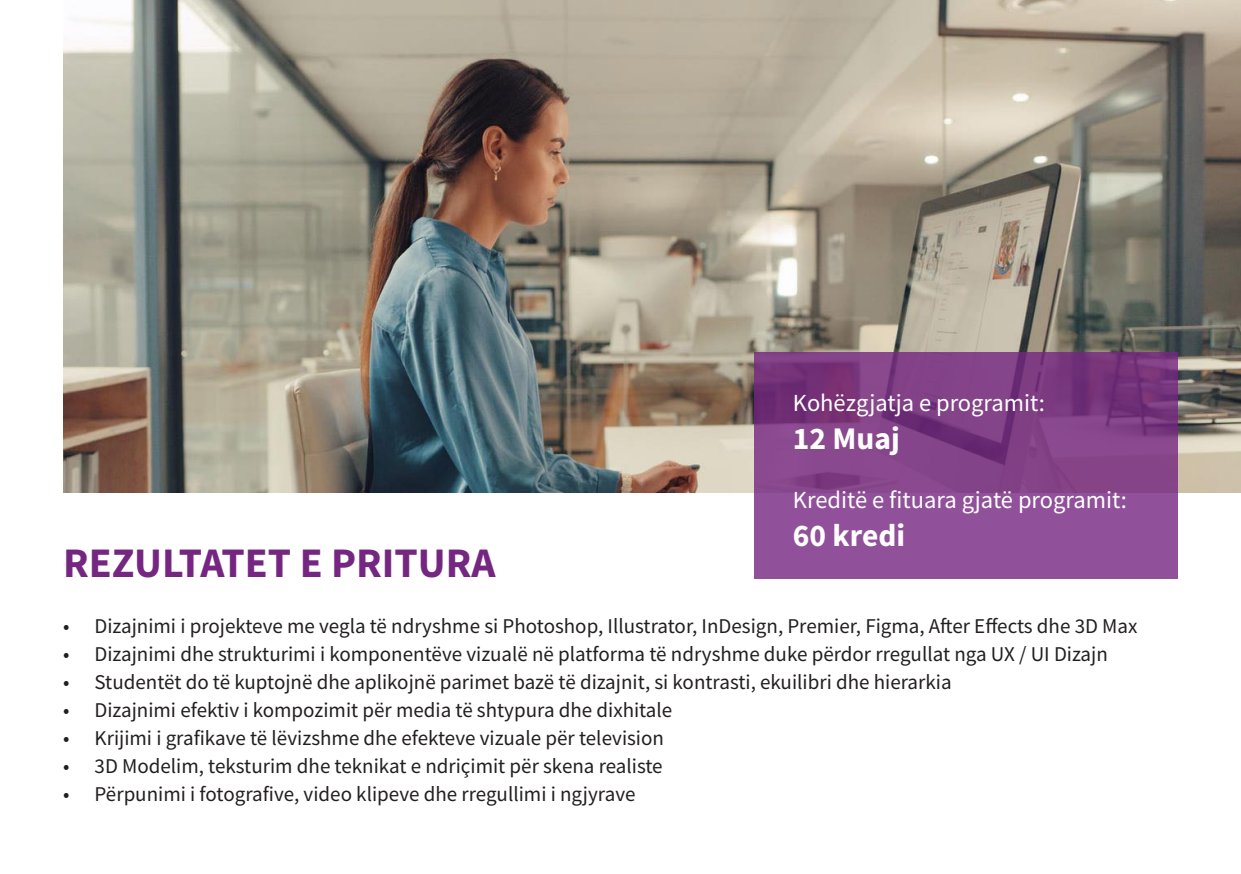
<style>
.page{position:relative;width:1241px;height:874px;background:#fff}
.page>*{position:absolute;margin:0;border:0;box-sizing:border-box;transform-origin:0 0}
.t1{font:700 42px "Source Sans Pro";color:#752681}
.t2{font:700 31.5px "Source Sans Pro";color:#fff}
.t3{font:24.5px "Source Sans Pro";color:#fff}
.t4{font:21px "Source Sans Pro";color:#231f20}
</style>
<div class="page">
<img style="left:63px;top:0;width:1177px;height:492px">
<svg style="left:754px;top:352px;width:424px;height:226px;background:#85458c"></svg>
<p class="t1" style="left:63px;top:534px;width:434px">REZULTATET E PRITURA</p>
<p class="t3" style="left:792px;top:387px;width:253px">Kohëzgjatja e programit:</p>
<p class="t2" style="left:792px;top:417px;width:108px">12 Muaj</p>
<p class="t3" style="left:792px;top:484px;width:335px">Kreditë e fituara gjatë programit:</p>
<p class="t2" style="left:792px;top:514px;width:114px">60 kredi</p>
<p class="t4" style="left:63px;top:612px;width:1075px">• Dizajnimi i projekteve me vegla të ndryshme si Photoshop, Illustrator, InDesign, Premier, Figma, After Effects dhe 3D Max</p>
<p class="t4" style="left:63px;top:640px;width:1046px">• Dizajnimi dhe strukturimi i komponentëve vizualë në platforma të ndryshme duke përdor rregullat nga UX / UI Dizajn</p>
<p class="t4" style="left:63px;top:668px;width:889px">• Studentët do të kuptojnë dhe aplikojnë parimet bazë të dizajnit, si kontrasti, ekuilibri dhe hierarkia</p>
<p class="t4" style="left:63px;top:696px;width:610px">• Dizajnimi efektiv i kompozimit për media të shtypura dhe dixhitale</p>
<p class="t4" style="left:63px;top:724px;width:602px">• Krijimi i grafikave të lëvizshme dhe efekteve vizuale për television</p>
<p class="t4" style="left:63px;top:752px;width:601px">• 3D Modelim, teksturim dhe teknikat e ndriçimit për skena realiste</p>
<p class="t4" style="left:63px;top:780px;width:574px">• Përpunimi i fotografive, video klipeve dhe rregullimi i ngjyrave</p>
</div>
